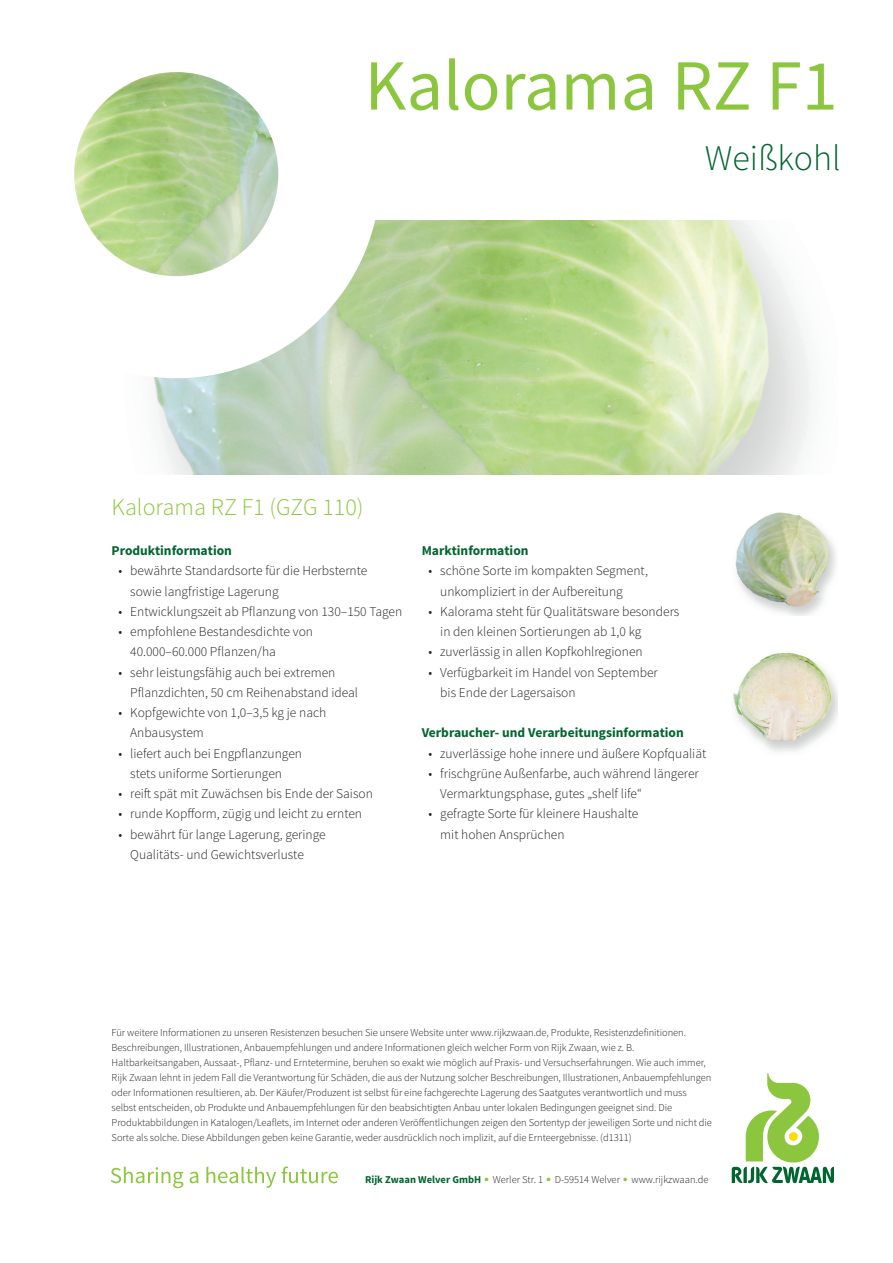
<style>
.page{position:relative;width:893px;height:1263px;background:#fff}
.page>*{position:absolute;margin:0;border:0;box-sizing:border-box;transform-origin:0 0}
.t1{font:72px "Source Sans Pro";color:#8bc63e}
.t2{font:300 36px "Source Sans Pro";color:#00652e}
.t3{font:300 24px "Source Sans Pro";color:#8bc63e}
.t4{font:300 13.5px/20.2px "Source Sans Pro";color:#231f20}
.t5{font:700 13.5px "Source Sans Pro";color:#00652e}
.t6{font:300 10.5px/15px "Source Sans Pro";letter-spacing:-.005em;color:#231f20}
.s1{font-weight:700;color:#00652e}
.s2{font-family:"Optima LT Pro";font-weight:700;color:#8bc63e}
</style>
<div class="page">
<img style="left:735px;top:512px;width:101px;height:104px">
<img style="left:733px;top:653px;width:104px;height:99px">
<img style="left:153px;top:221px;width:658px;height:253px">
<svg style="left:74px;top:72px;width:306px;height:306px"></svg>
<img style="left:74px;top:72px;width:204px;height:204px;border-radius:102px">
<svg style="left:732px;top:1073px;width:102px;height:111px"></svg>
<svg style="left:111px;top:1167px;width:72px;height:21px"></svg>
<svg style="left:190px;top:1172px;width:8px;height:11px"></svg>
<svg style="left:206px;top:1167px;width:70px;height:21px"></svg>
<svg style="left:282px;top:1166px;width:56px;height:17px"></svg>
<h1 class="t1" style="left:365px;top:41px;width:474px">Kalorama RZ F1</h1>
<h2 class="t2" style="left:705px;top:137px;width:137px">Weißkohl</h2>
<h3 class="t3" style="left:112px;top:492px;width:253px">Kalorama RZ F1 (GZG 110)</h3>
<p class="t5" style="left:112px;top:542px;width:122px">Produktinformation</p>
<p class="t4" style="left:130px;top:561px;width:239px;text-indent:-12px">• bewährte Standardsorte für die Herbsternte sowie langfristige Lagerung</p>
<p class="t4" style="left:119px;top:601px;width:285px">• Entwicklungszeit ab Pflanzung von 130–150 Tagen</p>
<p class="t4" style="left:130px;top:622px;width:184px;text-indent:-12px">• empfohlene Bestandesdichte von<br>40.000–60.000 Pflanzen/ha</p>
<p class="t4" style="left:130px;top:662px;width:229px;text-indent:-12px">• sehr leistungsfähig auch bei extremen<br>Pflanzdichten, 50 cm Reihenabstand ideal</p>
<p class="t4" style="left:130px;top:703px;width:198px;text-indent:-12px">• Kopfgewichte von 1,0–3,5 kg je nach<br>Anbausystem</p>
<p class="t4" style="left:130px;top:743px;width:173px;text-indent:-12px">• liefert auch bei Engpflanzungen stets uniforme Sortierungen</p>
<p class="t4" style="left:119px;top:784px;width:256px">• reift spät mit Zuwächsen bis Ende der Saison</p>
<p class="t4" style="left:119px;top:804px;width:245px">• runde Kopfform, zügig und leicht zu ernten</p>
<p class="t4" style="left:130px;top:824px;width:197px;text-indent:-12px">• bewährt für lange Lagerung, geringe<br>Qualitäts- und Gewichtsverluste</p>
<p class="t5" style="left:422px;top:542px;width:108px">Marktinformation</p>
<p class="t4" style="left:440px;top:561px;width:209px;text-indent:-12px">• schöne Sorte im kompakten Segment, unkompliziert in der Aufbereitung</p>
<p class="t4" style="left:440px;top:601px;width:240px;text-indent:-12px">• Kalorama steht für Qualitätsware besonders in den kleinen Sortierungen ab 1,0 kg</p>
<p class="t4" style="left:429px;top:642px;width:216px">• zuverlässig in allen Kopfkohlregionen</p>
<p class="t4" style="left:440px;top:662px;width:219px;text-indent:-12px">• Verfügbarkeit im Handel von September bis Ende der Lagersaison</p>
<p class="t5" style="left:422px;top:724px;width:264px">Verbraucher- und Verarbeitungsinformation</p>
<p class="t4" style="left:429px;top:743px;width:279px">• zuverlässige hohe innere und äußere Kopfqualiät</p>
<p class="t4" style="left:440px;top:763px;width:260px;text-indent:-12px">• frischgrüne Außenfarbe, auch während längerer<br>Vermarktungsphase, gutes „shelf life“</p>
<p class="t4" style="left:440px;top:804px;width:200px;text-indent:-12px">• gefragte Sorte für kleinere Haushalte mit hohen Ansprüchen</p>
<p class="t6" style="left:112px;top:1025px;width:602px">Für weitere Informationen zu unseren Resistenzen besuchen Sie unsere Website unter www.rijkzwaan.de, Produkte, Resistenzdefinitionen.<br>Beschreibungen, Illustrationen, Anbauempfehlungen und andere Informationen gleich welcher Form von Rijk Zwaan, wie z. B.<br>Haltbarkeitsangaben, Aussaat-, Pflanz- und Erntetermine, beruhen so exakt wie möglich auf Praxis- und Versuchserfahrungen. Wie auch immer, Rijk Zwaan lehnt in jedem Fall die Verantwortung für Schäden, die aus der Nutzung solcher Beschreibungen, Illustrationen, Anbauempfehlungen oder Informationen resultieren, ab. Der Käufer/Produzent ist selbst für eine fachgerechte Lagerung des Saatgutes verantwortlich und muss selbst entscheiden, ob Produkte und Anbauempfehlungen für den beabsichtigten Anbau unter lokalen Bedingungen geeignet sind. Die Produktabbildungen in Katalogen/Leaflets, im Internet oder anderen Veröffentlichungen zeigen den Sortentyp der jeweiligen Sorte und nicht die Sorte als solche. Diese Abbildungen geben keine Garantie, weder ausdrücklich noch implizit, auf die Ernteergebnisse. (d1311)</p>
<p class="t6" style="left:365px;top:1172px;width:345px"><span class="s1">Rijk Zwaan Welver GmbH</span> <span class="s2">•</span> Werler Str. 1 <span class="s2">•</span> D-59514 Welver <span class="s2">•</span> www.rijkzwaan.de</p>
</div>
